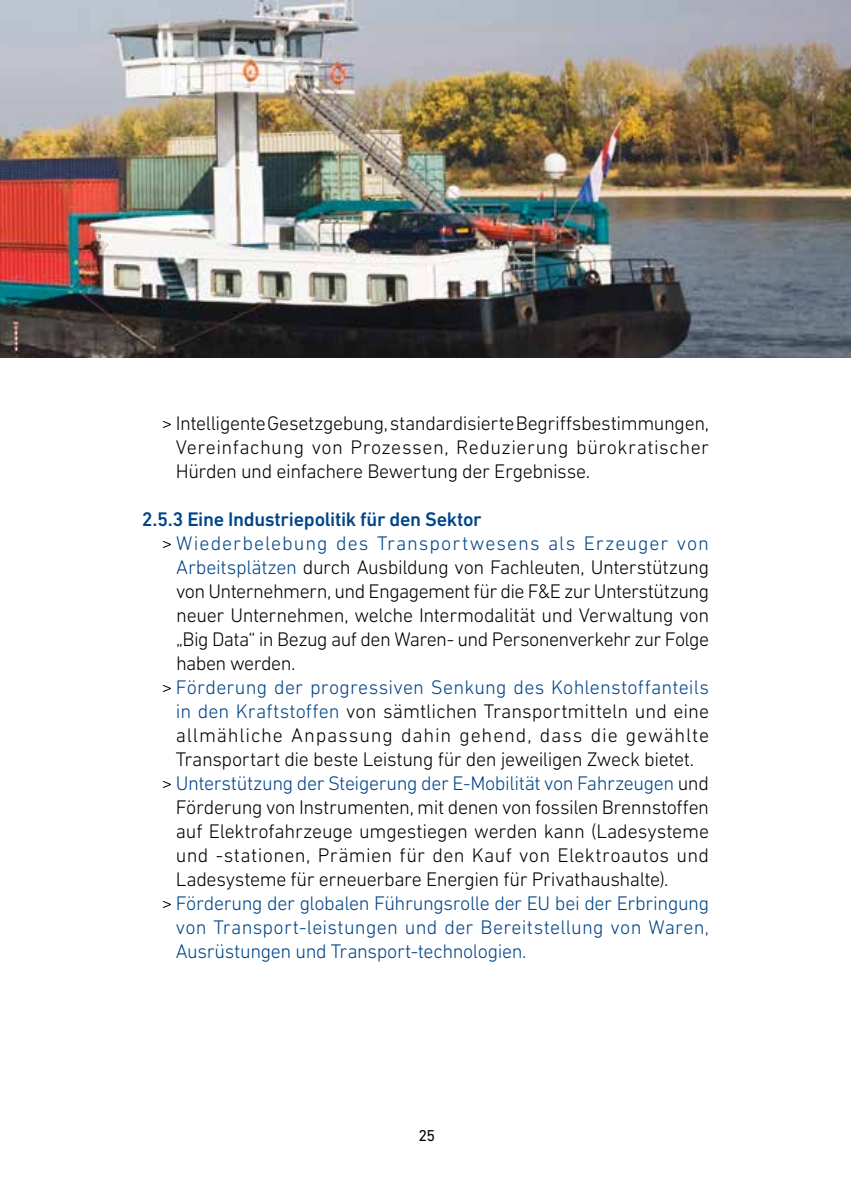
<style>
.page{position:relative;width:851px;height:1191px;background:#fff}
.page>*{position:absolute;margin:0;border:0;box-sizing:border-box;transform-origin:0 0}
.t1{font:300 20px/24px "DIN Next LT Pro";letter-spacing:-.015em;color:#000;text-align:justify}
.t2{font:300 20px "DIN Next LT Pro";letter-spacing:-.02em;color:#048}
.t3{font:300 20px "DIN Next LT Pro";color:#048}
.t4{font:300 20px "DIN Next LT Pro";letter-spacing:.015em;color:#000}
.t5{font:300 20px "DIN Next LT Pro";letter-spacing:.05em;color:#048}
.t6{font:300 20px "DIN Next LT Pro";letter-spacing:.04em;color:#000}
.t7{font:500 20px "DIN Next LT Pro";letter-spacing:-.015em;color:#048}
.t8{font:16px "DIN Next LT Pro";color:#000}
.s1{color:#000}
.s2{color:#048}
</style>
<div class="page">
<img style="left:0;top:0;width:850px;height:358px">
<p class="t1" style="left:176px;top:411px;width:535px;text-indent:-14px">&gt; Intelligente Gesetzgebung, standardisierte Begriffsbestimmungen, Vereinfachung von Prozessen, Reduzierung bürokratischer Hürden und einfachere Bewertung der Ergebnisse.</p>
<p class="t7" style="left:142px;top:507px;width:341px">2.5.3 Eine Industriepolitik für den Sektor</p>
<p class="t5" style="left:162px;top:531px;width:548px"><span class="s1">&gt;</span> Wiederbelebung des Transportwesens als Erzeuger von</p>
<p class="t1" style="left:176px;top:555px;width:534px"><span class="s2">Arbeitsplätzen</span> durch Ausbildung von Fachleuten, Unterstützung</p>
<p class="t1" style="left:176px;top:579px;width:534px">von Unternehmern, und Engagement für die F&amp;E zur Unterstützung</p>
<p class="t1" style="left:176px;top:603px;width:534px">neuer Unternehmen, welche Intermodalität und Verwaltung von</p>
<p class="t1" style="left:176px;top:627px;width:534px">„Big Data“ in Bezug auf den Waren- und Personenverkehr zur Folge</p>
<p class="t1" style="left:176px;top:651px;width:121px">haben werden.</p>
<p class="t3" style="left:162px;top:675px;width:548px"><span class="s1">&gt;</span> Förderung der progressiven Senkung des Kohlenstoffanteils</p>
<p class="t1" style="left:176px;top:699px;width:535px"><span class="s2">in den Kraftstoffen</span> von sämtlichen Transportmitteln und eine</p>
<p class="t6" style="left:176px;top:723px;width:534px">allmähliche Anpassung dahin gehend, dass die gewählte</p>
<p class="t1" style="left:176px;top:747px;width:520px">Transportart die beste Leistung für den jeweiligen Zweck bietet.</p>
<p class="t2" style="left:162px;top:771px;width:548px"><span class="s1">&gt;</span> Unterstützung der Steigerung der E-Mobilität von Fahrzeugen <span class="s1">und</span></p>
<p class="t1" style="left:176px;top:795px;width:534px">Förderung von Instrumenten, mit denen von fossilen Brennstoffen</p>
<p class="t1" style="left:176px;top:819px;width:534px">auf Elektrofahrzeuge umgestiegen werden kann (Ladesysteme</p>
<p class="t4" style="left:176px;top:843px;width:535px">und -stationen, Prämien für den Kauf von Elektroautos und</p>
<p class="t1" style="left:176px;top:867px;width:494px">Ladesysteme für erneuerbare Energien für Privathaushalte).</p>
<p class="t2" style="left:162px;top:891px;width:548px"><span class="s1">&gt;</span> Förderung der globalen Führungsrolle der EU bei der Erbringung</p>
<p class="t3" style="left:176px;top:915px;width:534px">von Transport-leistungen und der Bereitstellung von Waren,</p>
<p class="t2" style="left:176px;top:939px;width:352px">Ausrüstungen und Transport-technologien.</p>
<p class="t8" style="left:418px;top:1125px;width:18px">25</p>
</div>
